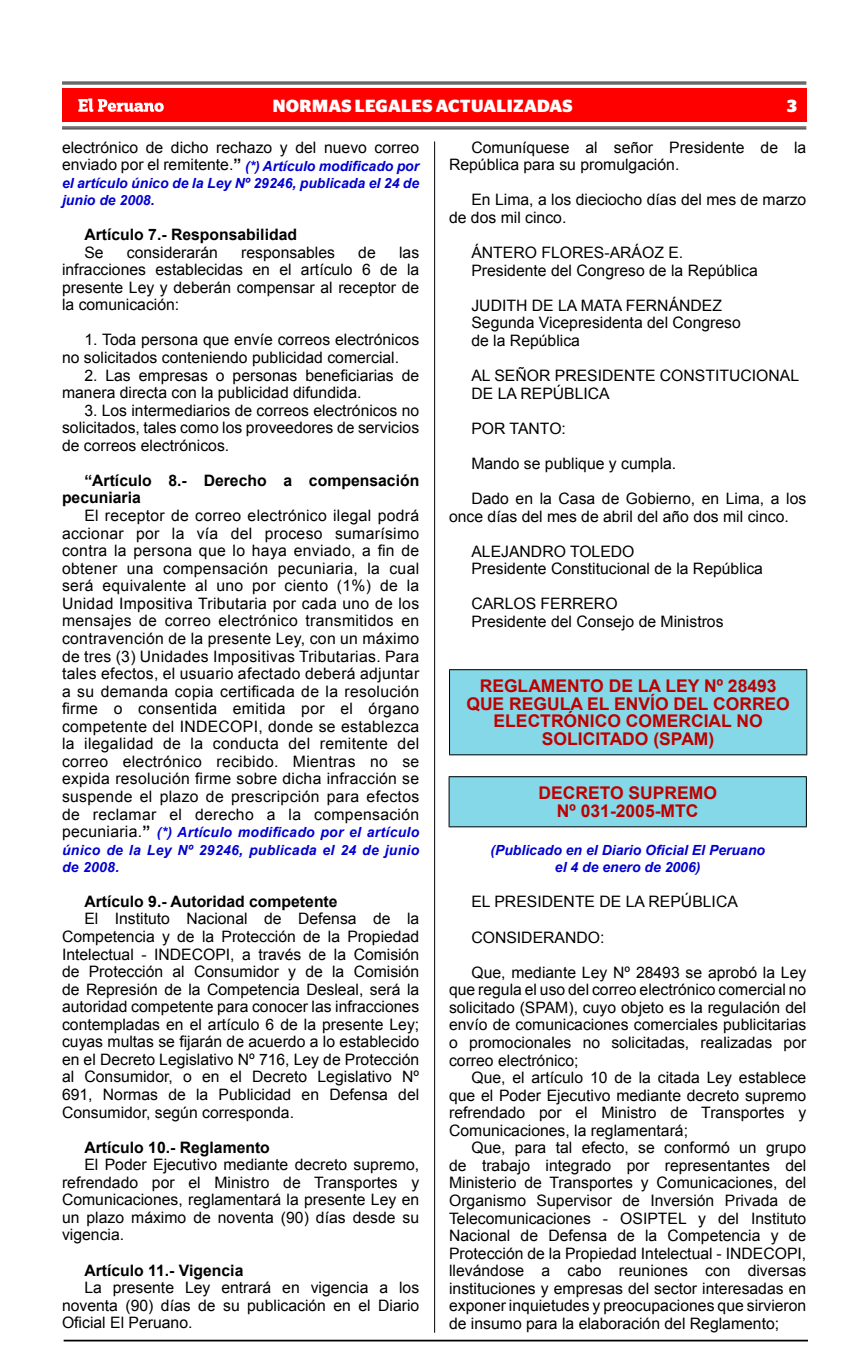
<style>
.page{position:relative;width:856px;height:1365px;background:#fff}
.page>*{position:absolute;margin:0;border:0;box-sizing:border-box;transform-origin:0 0}
.t1{font:700 17.5px/17.5px "Arial";color:#be0000;text-align:center}
.t2{font:700 17.5px "Stag Sans";letter-spacing:.02em;color:#fff}
.t3{font:15.75px/17.5px "Arial";color:#000}
.t4{font:700 15.75px/17.5px "Arial";color:#000}
.t5{font:italic 700 14px/17.2px "Arial";color:#0000d2;text-align:justify}
.s1{font-weight:400;font-style:normal;font-size:15.75px;color:#000}
.s2{font-style:normal;font-size:15.75px;color:#000}
</style>
<div class="page">
<hr style="left:64px;top:1339px;width:744px;height:2px;background:#000">
<div style="left:62px;top:88px;width:744px;height:34px;background:#f00"></div>
<hr style="left:62px;top:82px;width:744px;height:1px;background:#000">
<hr style="left:62px;top:84px;width:744px;height:1px;background:#000">
<hr style="left:62px;top:127px;width:744px;height:1px;background:#000">
<hr style="left:62px;top:128px;width:744px;height:1px;background:#000">
<svg style="left:78px;top:98px;width:86px;height:14px"></svg>
<hr style="left:434px;top:141px;width:1px;height:1191px;background:#000">
<div style="left:449px;top:669px;width:358px;height:85px;background:#84d8e7"></div>
<hr style="left:449px;top:669px;width:358px;height:1px;background:#000">
<hr style="left:449px;top:670px;width:1px;height:84px;background:#000">
<hr style="left:806px;top:670px;width:1px;height:84px;background:#000">
<hr style="left:449px;top:754px;width:358px;height:1px;background:#000">
<div style="left:449px;top:776px;width:357px;height:50px;background:#84d8e7"></div>
<hr style="left:448px;top:776px;width:359px;height:1px;background:#000">
<hr style="left:448px;top:777px;width:1px;height:49px;background:#000">
<hr style="left:806px;top:777px;width:1px;height:49px;background:#000">
<hr style="left:448px;top:826px;width:359px;height:1px;background:#000">
<p class="t2" style="left:273px;top:96px;width:289px">NORMAS LEGALES ACTUALIZADAS</p>
<p class="t2" style="left:787px;top:96px;width:11px">3</p>
<p class="t3" style="left:62px;top:139px;width:359px">electrónico de dicho rechazo y del nuevo correo</p>
<p class="t5" style="left:62px;top:157px;width:359px"><span class="s1">enviado por el remitente.</span><span class="s2">”</span> (*) Artículo modificado por el artículo único de la Ley Nº 29246, publicada el 24 de junio de 2008.</p>
<p class="t4" style="left:84px;top:226px;width:214px">Artículo 7.- Responsabilidad</p>
<p class="t3" style="left:84px;top:243px;width:21px">Se</p>
<p class="t3" style="left:127px;top:243px;width:93px">considerarán</p>
<p class="t3" style="left:241px;top:243px;width:95px">responsables</p>
<p class="t3" style="left:358px;top:243px;width:19px">de</p>
<p class="t3" style="left:449px;top:139px;width:359px;text-indent:22px">Comuníquese al señor Presidente de la<br>República para su promulgación.</p>
<p class="t3" style="left:449px;top:191px;width:359px;text-indent:22px">En Lima, a los dieciocho días del mes de marzo de dos mil cinco.</p>
<p class="t3" style="left:471px;top:244px;width:288px">ÁNTERO FLORES-ARÁOZ E.<br>Presidente del Congreso de la República</p>
<p class="t3" style="left:471px;top:297px;width:271px">JUDITH DE LA MATA FERNÁNDEZ<br>Segunda Vicepresidenta del Congreso de la República</p>
<p class="t3" style="left:471px;top:367px;width:329px">AL SEÑOR PRESIDENTE CONSTITUCIONAL<br>DE LA REPÚBLICA</p>
<p class="t3" style="left:471px;top:419px;width:96px">POR TANTO:</p>
<p class="t3" style="left:471px;top:455px;width:206px">Mando se publique y cumpla.</p>
<p class="t3" style="left:449px;top:490px;width:359px;text-indent:22px">Dado en la Casa de Gobierno, en Lima, a los once días del mes de abril del año dos mil cinco.</p>
<p class="t3" style="left:471px;top:542px;width:293px">ALEJANDRO TOLEDO<br>Presidente Constitucional de la República</p>
<p class="t3" style="left:471px;top:595px;width:254px">CARLOS FERRERO<br>Presidente del Consejo de Ministros</p>
<p class="t3" style="left:62px;top:243px;width:359px;text-align:justify;text-indent:337px">las infracciones establecidas en el artículo 6 de la presente Ley y deberán compensar al receptor de la comunicación:</p>
<p class="t3" style="left:62px;top:331px;width:359px;text-indent:22px">1. Toda persona que envíe correos electrónicos no solicitados conteniendo publicidad comercial.</p>
<p class="t3" style="left:62px;top:366px;width:359px;text-indent:22px">2. Las empresas o personas beneficiarias de manera directa con la publicidad difundida.</p>
<p class="t3" style="left:62px;top:401px;width:359px;text-align:justify;text-indent:22px">3. Los intermediarios de correos electrónicos no solicitados, tales como los proveedores de servicios de correos electrónicos.</p>
<p class="t4" style="left:62px;top:472px;width:359px;text-indent:22px">“Artículo 8.- Derecho a compensación pecuniaria</p>
<p class="t3" style="left:62px;top:507px;width:359px;text-align:justify;text-indent:22px">El receptor de correo electrónico ilegal podrá accionar por la vía del proceso sumarísimo contra la persona que lo haya enviado, a fin de obtener una compensación pecuniaria, la cual será equivalente al uno por ciento (1%) de la Unidad Impositiva Tributaria por cada uno de los mensajes de correo electrónico transmitidos en contravención de la presente Ley, con un máximo de tres (3) Unidades Impositivas Tributarias. Para tales efectos, el usuario afectado deberá adjuntar a su demanda copia certificada de la resolución firme o consentida emitida por el órgano competente del INDECOPI, donde se establezca la ilegalidad de la conducta del remitente del correo electrónico recibido. Mientras no se expida resolución firme sobre dicha infracción se suspende el plazo de prescripción para efectos de reclamar el derecho a la compensación</p>
<p class="t5" style="left:62px;top:824px;width:359px"><span class="s1">pecuniaria.</span><span class="s2">”</span> (*) Artículo modificado por el artículo único de la Ley Nº 29246, publicada el 24 de junio de 2008.</p>
<p class="t4" style="left:84px;top:893px;width:255px">Artículo 9.- Autoridad competente</p>
<p class="t3" style="left:62px;top:910px;width:359px;text-align:justify;text-indent:22px">El Instituto Nacional de Defensa de la Competencia y de la Protección de la Propiedad Intelectual - INDECOPI, a través de la Comisión de Protección al Consumidor y de la Comisión de Represión de la Competencia Desleal, será la autoridad competente para conocer las infracciones contempladas en el artículo 6 de la presente Ley; cuyas multas se fijarán de acuerdo a lo establecido en el Decreto Legislativo Nº 716, Ley de Protección al Consumidor, o en el Decreto Legislativo Nº 691, Normas de la Publicidad en Defensa del Consumidor, según corresponda.</p>
<p class="t4" style="left:84px;top:1138px;width:187px">Artículo 10.- Reglamento</p>
<p class="t3" style="left:62px;top:1155px;width:359px;text-align:justify;text-indent:22px">El Poder Ejecutivo mediante decreto supremo, refrendado por el Ministro de Transportes y Comunicaciones, reglamentará la presente Ley en un plazo máximo de noventa (90) días desde su vigencia.</p>
<p class="t4" style="left:84px;top:1261px;width:161px">Artículo 11.- Vigencia</p>
<p class="t3" style="left:62px;top:1278px;width:359px;text-align:justify;text-indent:22px">La presente Ley entrará en vigencia a los noventa (90) días de su publicación en el Diario Oficial El Peruano.</p>
<p class="t1" style="left:466px;top:678px;width:325px">Reglamento de la Ley Nº 28493 que regula el envío del correo electrónico comercial no solicitado (SPAM)</p>
<p class="t1" style="left:538px;top:785px;width:13px">DECRETO</p>
<p class="t1" style="left:557px;top:785px;width:122px;text-align:right">SUPREMO<br>Nº 031-2005-MTC</p>
<p class="t5" style="left:490px;top:842px;width:276px;text-align:center">(Publicado en el Diario Oficial El Peruano el 4 de enero de 2006)</p>
<p class="t3" style="left:471px;top:893px;width:268px">EL PRESIDENTE DE LA REPÚBLICA</p>
<p class="t3" style="left:471px;top:928px;width:135px">CONSIDERANDO:</p>
<p class="t3" style="left:449px;top:963px;width:359px;text-align:justify;text-indent:22px">Que, mediante Ley Nº 28493 se aprobó la Ley que regula el uso del correo electrónico comercial no solicitado (SPAM), cuyo objeto es la regulación del envío de comunicaciones comerciales publicitarias o promocionales no solicitadas, realizadas por correo electrónico;</p>
<p class="t3" style="left:449px;top:1068px;width:359px;text-align:justify;text-indent:22px">Que, el artículo 10 de la citada Ley establece que el Poder Ejecutivo mediante decreto supremo refrendado por el Ministro de Transportes y Comunicaciones, la reglamentará;</p>
<p class="t3" style="left:449px;top:1138px;width:359px;text-align:justify;text-indent:22px">Que, para tal efecto, se conformó un grupo de trabajo integrado por representantes del Ministerio de Transportes y Comunicaciones, del Organismo Supervisor de Inversión Privada de Telecomunicaciones - OSIPTEL y del Instituto Nacional de Defensa de la Competencia y de Protección de la Propiedad Intelectual - INDECOPI, llevándose a cabo reuniones con diversas instituciones y empresas del sector interesadas en exponer inquietudes y preocupaciones que sirvieron de insumo para la elaboración del Reglamento;</p>
</div>
